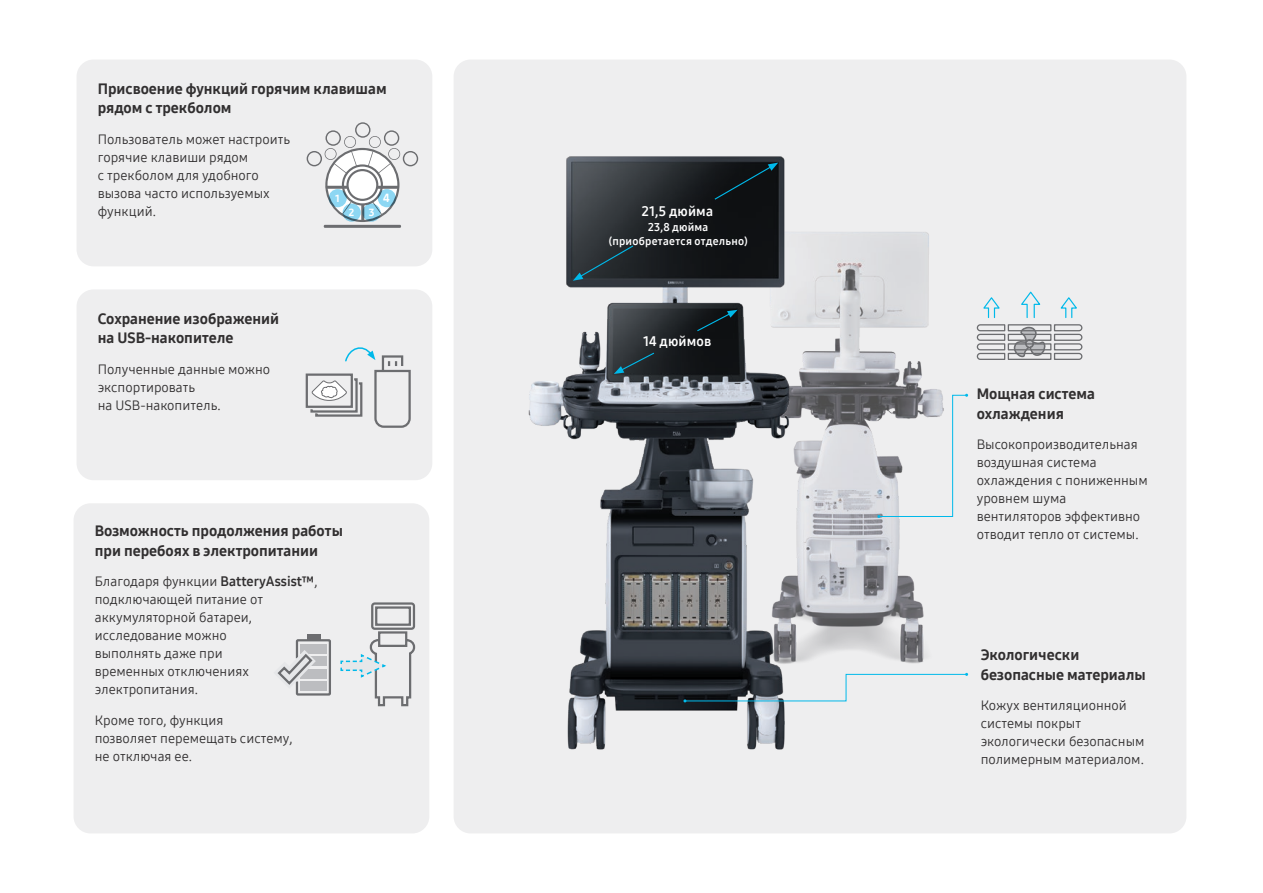
<style>
.page{position:relative;width:1263px;height:893px;background:#fff}
.page>*{position:absolute;margin:0;border:0;box-sizing:border-box;transform-origin:0 0}
.Название{font:15px/19.5px "Samsung One 800";color:#312f30}
.Под_названием{font:13.5px/18px "Samsung One 400";color:#312f30}
.본문_내용_설명글{font:13.5px "Samsung One 700";letter-spacing:.015em;color:#fff}
.t1{font:11.85px "Samsung One 800";color:#fff}
.본문_내용_설명글-2{font:11.1px/13.2px "Samsung One 700";letter-spacing:.025em;color:#fff;text-align:center}
.t2{font:10.35px "Samsung One 800";color:#fff}
.s1{font-family:"Samsung One 700"}
</style>
<div class="page">
<div style="left:77px;top:60px;width:355px;height:206px;background:#eeeeef;border-radius:17px"></div>
<div style="left:77px;top:289px;width:355px;height:191px;background:#eeeeef;border-radius:17px"></div>
<div style="left:74px;top:503px;width:355px;height:330px;background:#eeeeef;border-radius:17px"></div>
<div style="left:454px;top:60px;width:732px;height:773px;background:#eeeeef;border-radius:17px"></div>
<svg style="left:305px;top:347px;width:106px;height:81px"></svg>
<div style="left:301px;top:644px;width:26px;height:9px;background:#bcbdc0"></div>
<div style="left:307px;top:634px;width:14px;height:6px;background:#6c6d70"></div>
<div style="left:301px;top:669px;width:26px;height:9px;background:#bcbdc0"></div>
<div style="left:301px;top:657px;width:26px;height:9px;background:#bcbdc0"></div>
<div style="left:301px;top:682px;width:26px;height:9px;background:#bcbdc0"></div>
<div style="left:296px;top:639px;width:35px;height:57px;border:2px solid #6c6d70"></div>
<svg style="left:277px;top:643px;width:45px;height:52px"></svg>
<svg style="left:340px;top:602px;width:76px;height:105px"></svg>
<svg style="left:976px;top:291px;width:107px;height:69px"></svg>
<svg style="left:307px;top:122px;width:111px;height:100px"></svg>
<hr style="left:324px;top:225px;width:77px;height:3px;background:#6c6d70">
<svg style="left:343px;top:204px;width:18px;height:18px"></svg>
<div style="left:329px;top:189px;width:18px;height:18px;background:#8dd7f3;border-radius:50%"></div>
<svg style="left:362px;top:204px;width:19px;height:18px"></svg>
<div style="left:378px;top:189px;width:18px;height:18px;background:#8dd7f3;border-radius:50%"></div>
<img style="left:811px;top:232px;width:131px;height:432px">
<img style="left:528px;top:156px;width:283px;height:594px">
<svg style="left:614px;top:352px;width:41px;height:22px"></svg>
<svg style="left:696px;top:310px;width:42px;height:22px"></svg>
<svg style="left:713px;top:163px;width:65px;height:38px;background:#0e181c"></svg>
<svg style="left:573px;top:244px;width:61px;height:37px;background:#28353a"></svg>
<svg style="left:683px;top:673px;width:285px;height:29px"></svg>
<svg style="left:877px;top:394px;width:91px;height:124px"></svg>
<p class="Название" style="left:98px;top:79px;width:290px">Присвоение функций горячим клавишам рядом с трекболом</p>
<p class="Под_названием" style="left:98px;top:130px;width:194px">Пользователь может настроить горячие клавиши рядом<br>с трекболом для удобного вызова часто используемых функций.</p>
<p class="t2" style="left:335px;top:191px;width:6px">1</p>
<p class="t1" style="left:383px;top:190px;width:8px">4</p>
<p class="t2" style="left:349px;top:206px;width:7px">2</p>
<p class="t2" style="left:369px;top:206px;width:7px">3</p>
<p class="Название" style="left:98px;top:309px;width:181px">Сохранение изображений на USB-накопителе</p>
<p class="Под_названием" style="left:98px;top:360px;width:174px">Полученные данные можно экспортировать<br>на USB-накопитель.</p>
<p class="Название" style="left:95px;top:521px;width:250px">Возможность продолжения работы при перебоях в электропитании</p>
<p class="Под_названием" style="left:95px;top:573px;width:224px">Благодаря функции <span class="s1">BatteryAssist™</span>, подключающей питание от аккумуляторной батареи, исследование можно<br>выполнять даже при<br>временных отключениях электропитания.</p>
<p class="Под_названием" style="left:95px;top:711px;width:199px">Кроме того, функция<br>позволяет перемещать систему, не отключая ее.</p>
<p class="본문_내용_설명글" style="left:642px;top:203px;width:73px">21,5 дюй ма</p>
<p class="본문_내용_설명글-2" style="left:609px;top:221px;width:140px">23,8 дюй ма (приобретается отдельно)</p>
<p class="본문_내용_설명글" style="left:643px;top:332px;width:70px">14 дюймов</p>
<p class="Название" style="left:977px;top:384px;width:120px">Мощная система охлаждения</p>
<p class="Под_названием" style="left:977px;top:435px;width:172px">Высокопроизводительная воздушная система охлаждения с пониженным уровнем шума вентиляторов эффективно отводит тепло от системы.</p>
<p class="Название" style="left:981px;top:645px;width:167px">Экологически безопасные материалы</p>
<p class="Под_названием" style="left:981px;top:696px;width:165px">Кожух вентиляционной системы покрыт экологически безопасным полимерным материалом.</p>
</div>
